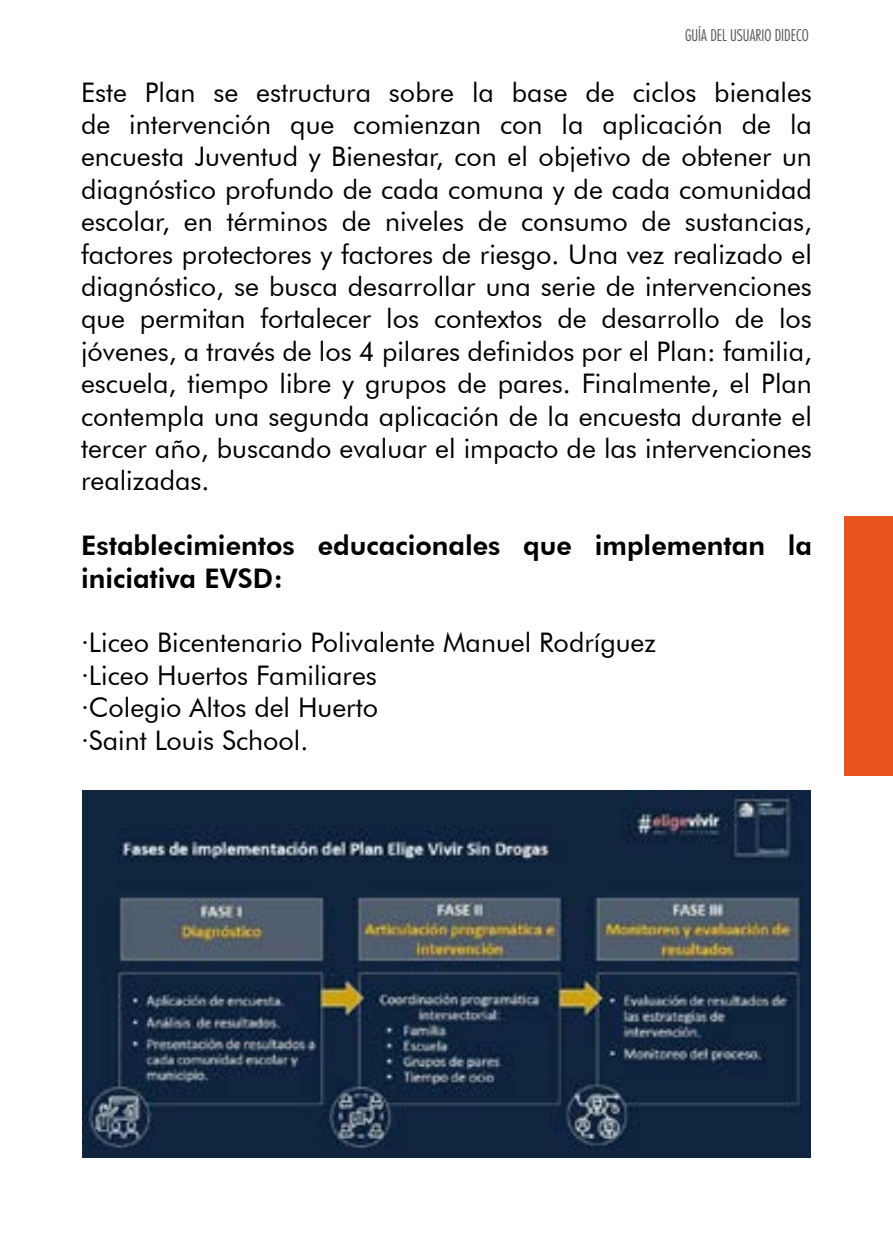
<style>
.page{position:relative;width:893px;height:1244px;background:#fff}
.page>*{position:absolute;margin:0;border:0;box-sizing:border-box;transform-origin:0 0}
.t1{font:27px/32.4px "Futura BT";color:#000;text-align:justify}
.t2{font:800 27px/32.4px "Futura BT";color:#000}
.t3{font:300 condensed 15.75px "Futura";color:#5a5a59}
</style>
<div class="page">
<div style="left:844px;top:517px;width:49px;height:259px;background:#e9531e"></div>
<img style="left:83px;top:790px;width:727px;height:368px">
<p class="t3" style="left:685px;top:26px;width:125px">GUÍA DEL USUARIO DIDECO</p>
<p class="t1" style="left:81px;top:75px;width:732px">Este Plan se estructura sobre la base de ciclos bienales de intervención que comienzan con la aplicación de la encuesta Juventud y Bienestar, con el objetivo de obtener un diagnóstico profundo de cada comuna y de cada comunidad escolar, en términos de niveles de consumo de sustancias, factores protectores y factores de riesgo. Una vez realizado el diagnóstico, se busca desarrollar una serie de intervenciones que permitan fortalecer los contextos de desarrollo de los jóvenes, a través de los 4 pilares definidos por el Plan: familia, escuela, tiempo libre y grupos de pares. Finalmente, el Plan contempla una segunda aplicación de la encuesta durante el tercer año, buscando evaluar el impacto de las intervenciones realizadas.</p>
<p class="t2" style="left:81px;top:529px;width:732px">Establecimientos educacionales que implementan la iniciativa EVSD:</p>
<p class="t1" style="left:81px;top:626px;width:577px;text-align:left">·Liceo Bicentenario Polivalente Manuel Rodríguez ·Liceo Huertos Familiares<br>·Colegio Altos del Huerto<br>·Saint Louis School.</p>
</div>
